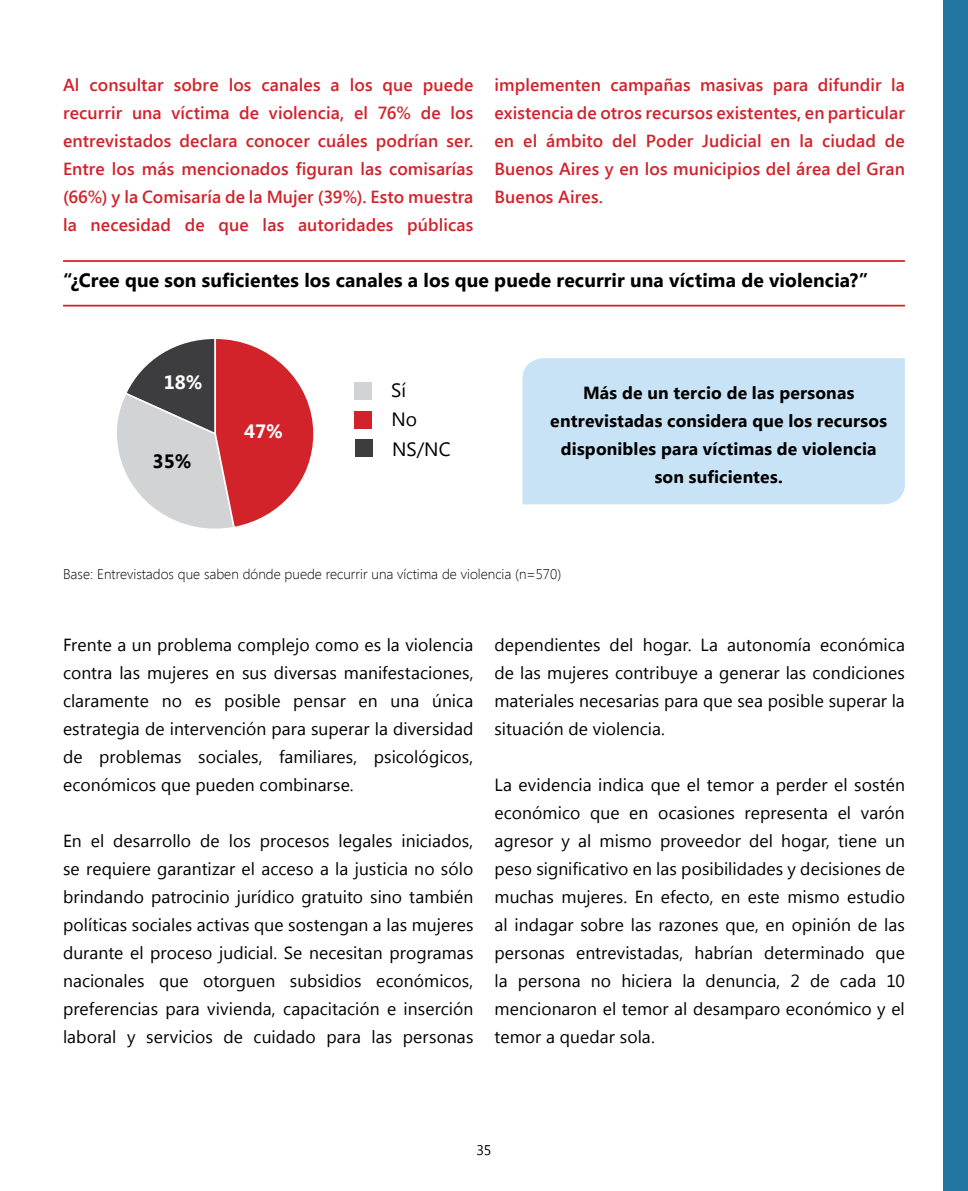
<style>
.page{position:relative;width:968px;height:1191px;background:#fff}
.page>*{position:absolute;margin:0;border:0;box-sizing:border-box;transform-origin:0 0}
.t1{font:700 19.25px "Segoe UI";letter-spacing:.005em;color:#000}
.t2{font:19.25px/29.4px "Segoe UI";color:#000}
.t3{font:700 19.25px "Segoe UI";color:#fff}
.t4{font:17.5px/28px "Segoe UI";letter-spacing:.005em;color:#000;text-align:justify}
.t5{font:600 17.5px/28px "Segoe UI";letter-spacing:.005em;color:#d2232a;text-align:justify}
.t6{font:700 17.5px/28px "Segoe UI";letter-spacing:.01em;color:#000;text-align:center}
.t7{font:300 14px "Segoe UI";color:#000}
.t8{font:14px "Segoe UI";color:#000}
</style>
<div class="page">
<div style="left:522px;top:358px;width:382px;height:146px;background:#c9e3f6"></div>
<div style="left:943px;top:0;width:24px;height:1191px;background:#2277a2"></div>
<hr style="left:63px;top:260px;width:841px;height:2px;background:#d2232a">
<hr style="left:63px;top:305px;width:841px;height:1px;background:#d2232a">
<svg style="left:117px;top:339px;width:197px;height:190px"></svg>
<div style="left:354px;top:382px;width:18px;height:17px;background:#d1d3d4"></div>
<div style="left:354px;top:411px;width:18px;height:18px;background:#d2232a"></div>
<div style="left:355px;top:440px;width:17px;height:17px;background:#3d3c3e"></div>
<p class="t5" style="left:63px;top:70px;width:412px">Al consultar sobre los canales a los que puede recurrir una víctima de violencia, el 76% de los entrevistados declara conocer cuáles podrían ser.<br>Entre los más mencionados figuran las comisarías (66%) y la Comisaría de la Mujer (39%). Esto muestra la necesidad de que las autoridades públicas</p>
<p class="t5" style="left:494px;top:70px;width:412px">implementen campañas masivas para difundir la existencia de otros recursos existentes, en particular en el ámbito del Poder Judicial en la ciudad de Buenos Aires y en los municipios del área del Gran Buenos Aires.</p>
<p class="t1" style="left:63px;top:266px;width:806px">“¿Cree que son suficientes los canales a los que puede recurrir una víctima de violencia?”</p>
<p class="t3" style="left:164px;top:368px;width:40px">18%</p>
<p class="t1" style="left:152px;top:448px;width:40px">35%</p>
<p class="t3" style="left:244px;top:418px;width:40px">47%</p>
<p class="t2" style="left:391px;top:375px;width:61px">Sí<br>No<br>NS/NC</p>
<p class="t6" style="left:550px;top:378px;width:338px">Más de un tercio de las personas entrevistadas considera que los recursos disponibles para víctimas de violencia son suficientes.</p>
<p class="t7" style="left:63px;top:564px;width:499px">Base: Entrevistados que saben dónde puede recurrir una víctima de violencia (n=570)</p>
<p class="t4" style="left:63px;top:630px;width:412px">Frente a un problema complejo como es la violencia contra las mujeres en sus diversas manifestaciones, claramente no es posible pensar en una única estrategia de intervención para superar la diversidad de problemas sociales, familiares, psicológicos, económicos que pueden combinarse.</p>
<p class="t4" style="left:63px;top:826px;width:412px">En el desarrollo de los procesos legales iniciados, se requiere garantizar el acceso a la justicia no sólo brindando patrocinio jurídico gratuito sino también políticas sociales activas que sostengan a las mujeres durante el proceso judicial. Se necesitan programas nacionales que otorguen subsidios económicos, preferencias para vivienda, capacitación e inserción laboral y servicios de cuidado para las personas</p>
<p class="t4" style="left:494px;top:630px;width:412px">dependientes del hogar. La autonomía económica de las mujeres contribuye a generar las condiciones materiales necesarias para que sea posible superar la situación de violencia.</p>
<p class="t4" style="left:494px;top:770px;width:412px">La evidencia indica que el temor a perder el sostén económico que en ocasiones representa el varón agresor y al mismo proveedor del hogar, tiene un peso significativo en las posibilidades y decisiones de muchas mujeres. En efecto, en este mismo estudio al indagar sobre las razones que, en opinión de las personas entrevistadas, habrían determinado que la persona no hiciera la denuncia, 2 de cada 10 mencionaron el temor al desamparo económico y el temor a quedar sola.</p>
<p class="t8" style="left:476px;top:1140px;width:17px">35</p>
</div>
